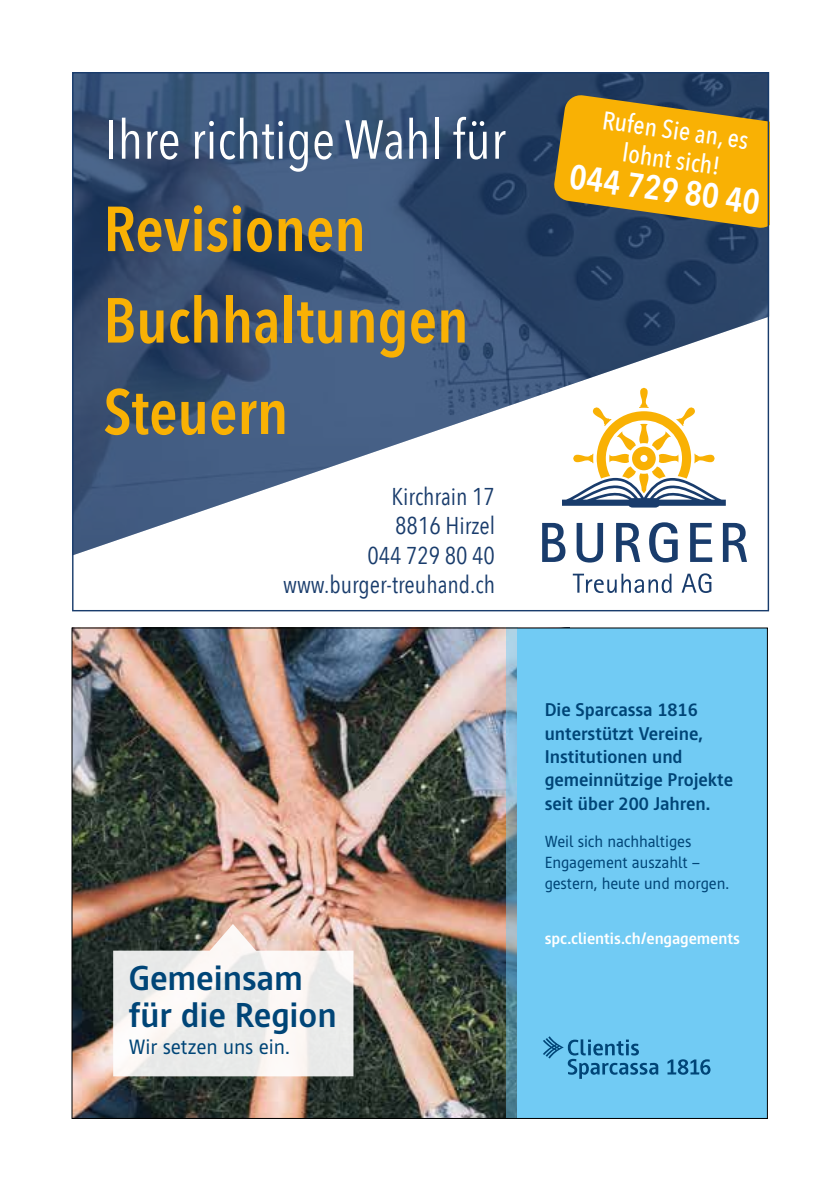
<style>
.page{position:relative;width:840px;height:1191px;background:#fff}
.page>*{position:absolute;margin:0;border:0;box-sizing:border-box;transform-origin:0 0}
.t1{font:600 62.8px/91.4px "Avenir Next Condensed";color:#f9b104}
.t2{font:54.2px "Avenir Next Condensed";color:#fff}
.t3{font:700 35px/37.4px "Cast";color:#004577}
.t4{font:600 34.2px "Avenir Next Condensed";color:#fff}
.t5{font:500 25.8px/29.8px "Avenir Next Condensed";color:#fff;text-align:center}
.t6{font:24.2px/29.2px "Avenir Next Condensed";color:#193c6c;text-align:right}
.t7{font:21px "Cast";color:#004577}
.t8{font:700 18.6px/23.4px "Cast";color:#004577}
.t9{font:16.4px/21px "Cast";color:#004577}
.t10{font:700 16.4px "Cast";color:#fff}
</style>
<div class="page">
<img style="left:74px;top:74px;width:692px;height:481px">
<svg style="left:542px;top:523px;width:23px;height:39px"></svg>
<svg style="left:576px;top:523px;width:26px;height:39px"></svg>
<svg style="left:615px;top:523px;width:24px;height:39px"></svg>
<svg style="left:648px;top:522px;width:29px;height:40px"></svg>
<svg style="left:689px;top:523px;width:22px;height:39px"></svg>
<svg style="left:722px;top:523px;width:24px;height:39px"></svg>
<svg style="left:572px;top:573px;width:99px;height:20px"></svg>
<svg style="left:681px;top:573px;width:30px;height:20px"></svg>
<svg style="left:561px;top:388px;width:164px;height:119px"></svg>
<svg style="left:553px;top:94px;width:213px;height:135px;background:#c79619"></svg>
<img style="left:73px;top:629px;width:432px;height:488px">
<div style="left:517px;top:628px;width:250px;height:490px;background:#71cbf4"></div>
<svg style="left:505px;top:629px;width:12px;height:488px;background:#759aab"></svg>
<svg style="left:543px;top:1036px;width:115px;height:42px"></svg>
<svg style="left:667px;top:1059px;width:43px;height:15px"></svg>
<svg style="left:113px;top:924px;width:240px;height:152px"></svg>
<h2 class="t2" style="left:105px;top:93px;width:402px">Ihre richtige Wahl für</h2>
<h1 class="t1" style="left:103px;top:182px;width:366px">Revisionen<br>Buchhaltungen<br>Steuern</h1>
<h3 class="t6" style="left:283px;top:481px;width:213px">Kirchrain 17<br>8816 Hirzel<br>044 729 80 40 www.burger-treuhand.ch</h3>
<h3 class="t5" style="left:604px;top:105px;width:148px;rotate:8deg">Rufen Sie an, es lohnt sich!</h3>
<h3 class="t4" style="left:573px;top:147px;width:193px;rotate:8deg">044 729 80 40</h3>
<h3 class="t3" style="left:129px;top:958px;width:209px">Gemeinsam für die Region</h3>
<p class="t7" style="left:129px;top:1035px;width:162px">Wir setzen uns ein.</p>
<p class="t8" style="left:544px;top:698px;width:190px">Die Sparcassa 1816 unterstützt Vereine,<br>Institutionen und gemeinnützige Projekte seit über 200 Jahren.</p>
<p class="t9" style="left:544px;top:831px;width:186px">Weil sich nachhaltiges<br>Engagement auszahlt – gestern, heute und morgen.</p>
<p class="t10" style="left:544px;top:928px;width:196px">spc.clientis.ch/engagements</p>
</div>
